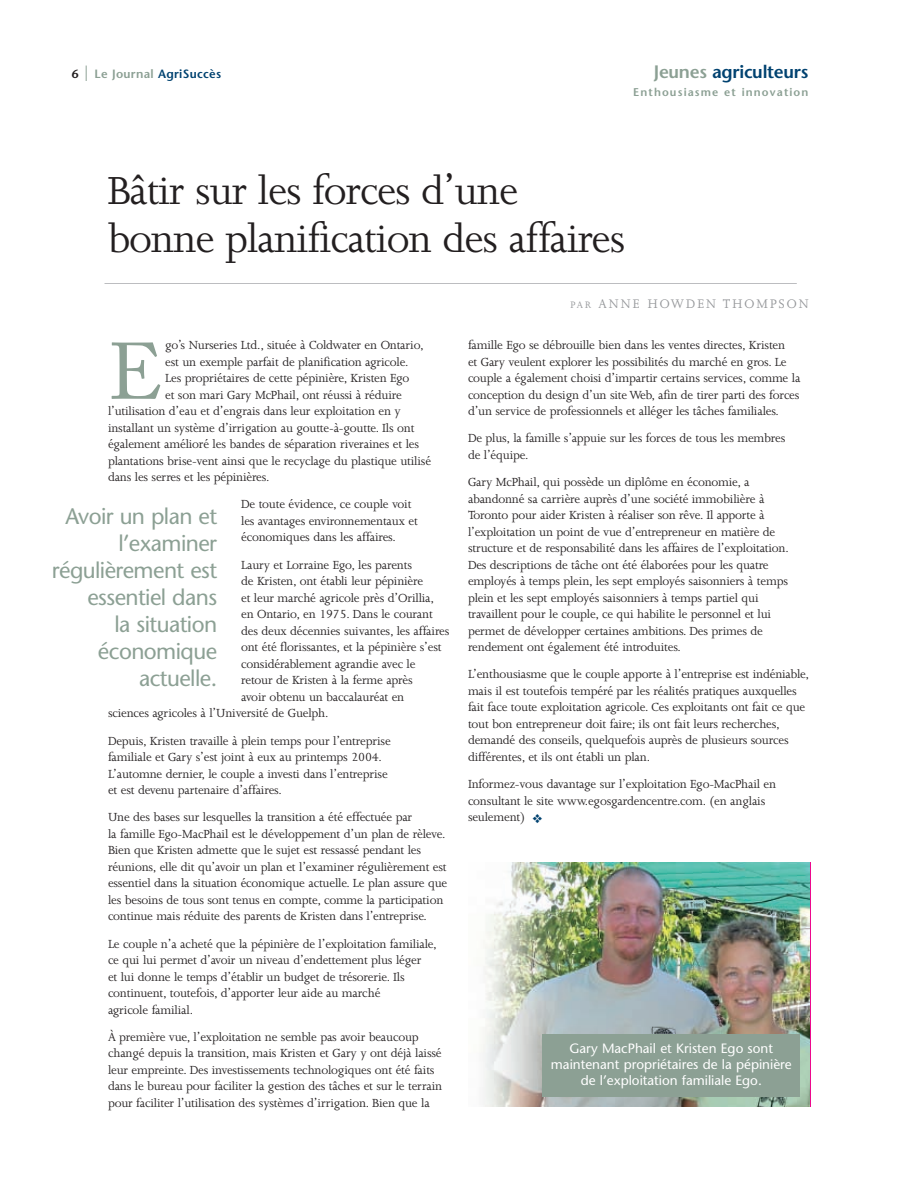
<style>
.page{position:relative;width:918px;height:1188px;background:#fff}
.page>*{position:absolute;margin:0;border:0;box-sizing:border-box;transform-origin:0 0}
.t1{font:79.2px "Adobe Caslon";color:#8ca094}
.t2{font:45px/48px "Joanna";letter-spacing:-.025em;color:#231f20}
.t3{font:22.5px/27px "Stone Sans";letter-spacing:-.025em;color:#8ca094;text-align:right}
.t4{font:600 18px "Stone Sans";letter-spacing:-.015em;color:#004270}
.t5{font:14.25px "Joanna";letter-spacing:.15em;color:#939598}
.t6{font:13.5px/16.5px "Joanna";letter-spacing:-.015em;color:#231f20}
.t7{font:13.5px/16.2px "Stone Sans";color:#fff;text-align:center}
.t8{font:600 12px "Stone Sans";letter-spacing:.025em;color:#004270}
.t9{font:600 11.25px "Stone Sans";letter-spacing:.1em;color:#8ca094}
.s1{color:#231f20}
.s2{font-size:21px;color:#8ca094}
.s3{color:#8ca094}
.s4{font-size:10.65px}
.s5{color:#004270}
</style>
<div class="page">
<hr style="left:105px;top:283px;width:692px;height:1px;background:#bcbdc0">
<img style="left:481px;top:863px;width:329px;height:244px">
<div style="left:543px;top:1034px;width:257px;height:63px;background:#8ca094"></div>
<p class="t8" style="left:72px;top:69px;width:151px"><span class="s1">6</span> <span class="s2">|</span> <span class="s3">Le Journal</span> AgriSuccès</p>
<h3 class="t4" style="left:654px;top:65px;width:156px"><span class="s3">Jeunes</span> agriculteurs</h3>
<p class="t9" style="left:633px;top:88px;width:177px">Enthousiasme et innovation</p>
<h2 class="t2" style="left:107px;top:170px;width:519px">Bâtir sur les forces d’une bonne planification des affaires</h2>
<h1 class="t1" style="left:108px;top:343px;width:56px">E</h1>
<p class="t6" style="left:165px;top:338px;width:260px">go’s Nurseries Ltd., située à Coldwater en Ontario,</p>
<p class="t6" style="left:165px;top:355px;width:245px">est un exemple parfait de planification agricole.</p>
<p class="t6" style="left:165px;top:371px;width:246px">Les propriétaires de cette pépinière, Kristen Ego</p>
<p class="t6" style="left:165px;top:388px;width:238px">et son mari Gary McPhail, ont réussi à réduire</p>
<p class="t6" style="left:108px;top:404px;width:294px">l’utilisation d’eau et d’engrais dans leur exploitation en y</p>
<p class="t6" style="left:108px;top:421px;width:308px">installant un système d’irrigation au goutte-à-goutte. Ils ont</p>
<p class="t6" style="left:108px;top:437px;width:313px">également amélioré les bandes de séparation riveraines et les</p>
<p class="t6" style="left:108px;top:453px;width:325px">plantations brise-vent ainsi que le recyclage du plastique utilisé</p>
<p class="t6" style="left:108px;top:470px;width:163px">dans les serres et les pépinières.</p>
<p class="t6" style="left:241px;top:497px;width:178px">De toute évidence, ce couple voit les avantages environnementaux et économiques dans les affaires.</p>
<p class="t6" style="left:241px;top:558px;width:172px">Laury et Lorraine Ego, les parents</p>
<p class="t6" style="left:241px;top:574px;width:184px">de Kristen, ont établi leur pépinière</p>
<p class="t6" style="left:241px;top:591px;width:195px">et leur marché agricole près d’Orillia,</p>
<p class="t6" style="left:241px;top:607px;width:193px">en Ontario, en 1975. Dans le courant</p>
<p class="t6" style="left:241px;top:624px;width:210px">des deux décennies suivantes, les affaires</p>
<p class="t6" style="left:241px;top:640px;width:202px">ont été florissantes, et la pépinière s’est</p>
<p class="t6" style="left:241px;top:657px;width:176px">considérablement agrandie avec le</p>
<p class="t6" style="left:241px;top:673px;width:173px">retour de Kristen à la ferme après</p>
<p class="t6" style="left:241px;top:690px;width:165px">avoir obtenu un baccalauréat en</p>
<p class="t6" style="left:108px;top:706px;width:222px">sciences agricoles à l’Université de Guelph.</p>
<p class="t6" style="left:108px;top:733px;width:284px">Depuis, Kristen travaille à plein temps pour l’entreprise familiale et Gary s’est joint à eux au printemps 2004.<br>L’automne dernier, le couple a investi dans l’entreprise et est devenu partenaire d’affaires.</p>
<p class="t6" style="left:108px;top:810px;width:341px">Une des bases sur lesquelles la transition a été effectuée par<br>la famille Ego-MacPhail est le développement d’un plan de rèleve.<br>Bien que Kristen admette que le sujet est ressassé pendant les réunions, elle dit qu’avoir un plan et l’examiner régulièrement est essentiel dans la situation économique actuelle. Le plan assure que les besoins de tous sont tenus en compte, comme la participation continue mais réduite des parents de Kristen dans l’entreprise.</p>
<p class="t6" style="left:108px;top:936px;width:331px">Le couple n’a acheté que la pépinière de l’exploitation familiale, ce qui lui permet d’avoir un niveau d’endettement plus léger<br>et lui donne le temps d’établir un budget de trésorerie. Ils continuent, toutefois, d’apporter leur aide au marché<br>agricole familial.</p>
<p class="t6" style="left:108px;top:1030px;width:336px">À première vue, l’exploitation ne semble pas avoir beaucoup changé depuis la transition, mais Kristen et Gary y ont déjà laissé leur empreinte. Des investissements technologiques ont été faits dans le bureau pour faciliter la gestion des tâches et sur le terrain pour faciliter l’utilisation des systèmes d’irrigation. Bien que la</p>
<h3 class="t3" style="left:52px;top:505px;width:167px">Avoir un plan et l’examiner régulièrement est essentiel dans<br>la situation économique actuelle.</h3>
<p class="t5" style="left:570px;top:298px;width:240px"><span class="s4">PAR</span> ANNE HOWDEN THOMPSON</p>
<p class="t6" style="left:468px;top:338px;width:334px">famille Ego se débrouille bien dans les ventes directes, Kristen<br>et Gary veulent explorer les possibilités du marché en gros. Le couple a également choisi d’impartir certains services, comme la conception du design d’un site Web, afin de tirer parti des forces d’un service de professionnels et alléger les tâches familiales.</p>
<p class="t6" style="left:468px;top:431px;width:319px">De plus, la famille s’appuie sur les forces de tous les membres de l’équipe.</p>
<p class="t6" style="left:468px;top:475px;width:322px">Gary McPhail, qui possède un diplôme en économie, a abandonné sa carrière auprès d’une société immobilière à Toronto pour aider Kristen à réaliser son rêve. Il apporte à l’exploitation un point de vue d’entrepreneur en matière de structure et de responsabilité dans les affaires de l’exploitation.<br>Des descriptions de tâche ont été élaborées pour les quatre employés à temps plein, les sept employés saisonniers à temps plein et les sept employés saisonniers à temps partiel qui travaillent pour le couple, ce qui habilite le personnel et lui permet de développer certaines ambitions. Des primes de rendement ont également été introduites.</p>
<p class="t6" style="left:468px;top:667px;width:343px">L’enthousiasme que le couple apporte à l’entreprise est indéniable, mais il est toutefois tempéré par les réalités pratiques auxquelles fait face toute exploitation agricole. Ces exploitants ont fait ce que tout bon entrepreneur doit faire; ils ont fait leurs recherches, demandé des conseils, quelquefois auprès de plusieurs sources différentes, et ils ont établi un plan.</p>
<p class="t6" style="left:468px;top:777px;width:310px">Informez-vous davantage sur l’exploitation Ego-MacPhail en consultant le site www.egosgardencentre.com. (en anglais seulement) <span class="s5">❖</span></p>
<p class="t7" style="left:551px;top:1041px;width:242px">Gary MacPhail et Kristen Ego sont maintenant propriétaires de la pépinière de l’exploitation familiale Ego.</p>
</div>
